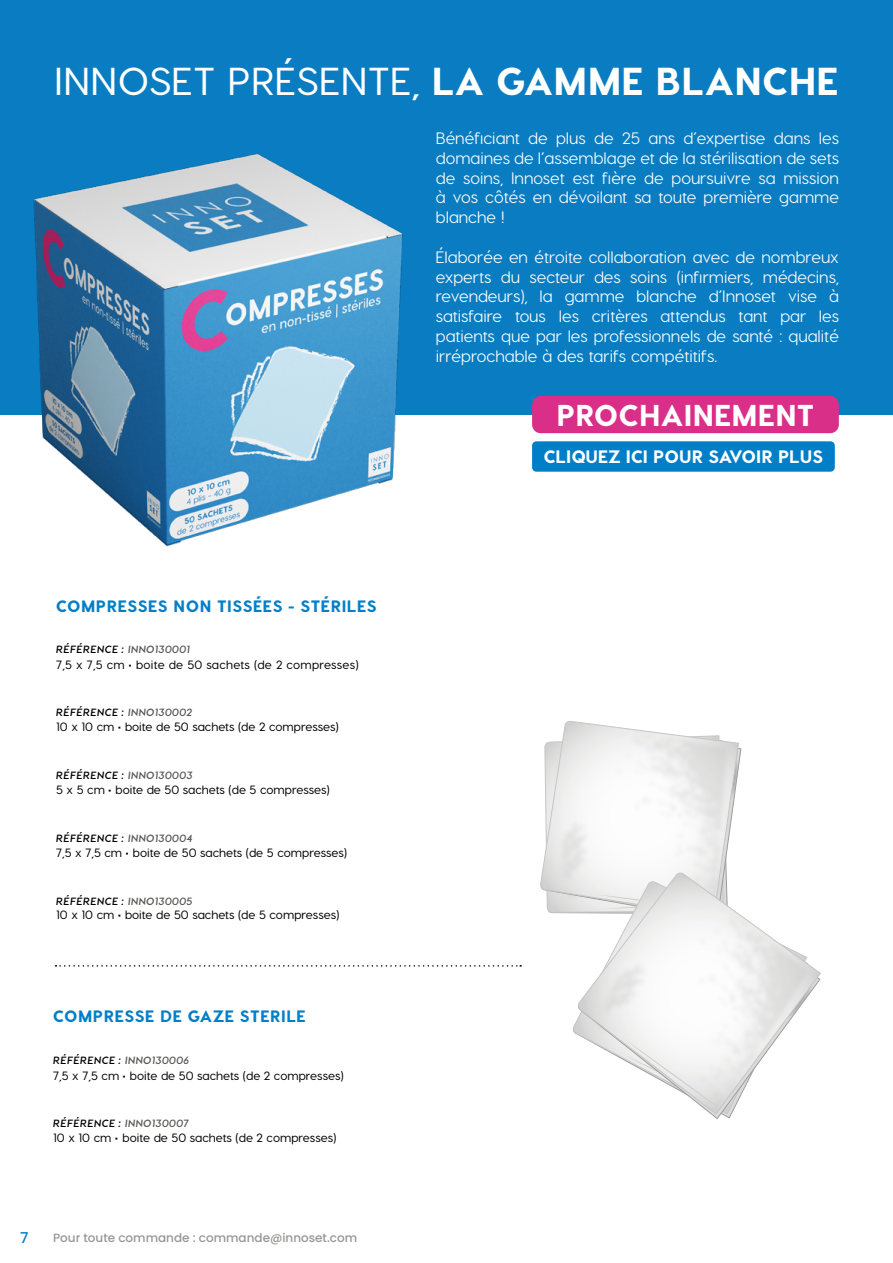
<style>
.page{position:relative;width:893px;height:1263px;background:#fff}
.page>*{position:absolute;margin:0;border:0;box-sizing:border-box;transform-origin:0 0}
.t1{font:600 39px "Visby CF";letter-spacing:.01em;color:#fff}
.t2{font:800 30.15px "Visby CF";letter-spacing:.01em;color:#fff}
.t3{font:800 18px "Visby CF";color:#fff}
.t4{font:500 16.5px/19.8px "Visby CF";color:#fff;text-align:justify}
.t5{font:800 16.5px "Visby CF";letter-spacing:.03em;color:#007fc8}
.t6{font:500 15px "Poppins";color:#007fc8}
.t7{font:600 12px "Visby CF";color:#000}
.t8{font:600 12px "Visby CF";letter-spacing:.02em;color:#000}
.t9{font:500 12px "Poppins";color:#969695}
.t10{font:italic 700 10.5px "Visby CF";letter-spacing:.03em;color:#000}
.s1{font-weight:800}
.s2{color:#575756}
</style>
<div class="page">
<div style="left:0;top:0;width:893px;height:415px;background:#0a7dc2"></div>
<img style="left:33px;top:153px;width:370px;height:394px">
<svg style="left:544px;top:721px;width:41px;height:69px"></svg>
<img style="left:540px;top:790px;width:45px;height:124px">
<img style="left:585px;top:722px;width:157px;height:149px">
<svg style="left:576px;top:871px;width:20px;height:43px"></svg>
<img style="left:573px;top:980px;width:23px;height:65px">
<img style="left:596px;top:864px;width:225px;height:256px">
<svg style="left:56px;top:965px;width:465px;height:2px"></svg>
<div style="left:532px;top:396px;width:307px;height:37px;background:#da2f88;border-radius:9px"></div>
<div style="left:532px;top:441px;width:303px;height:31px;background:#007fc8;border-radius:4px"></div>
<h1 class="t1" style="left:54px;top:57px;width:786px">INNOSET PRÉSENTE, <span class="s1">LA GAMME BLANCHE</span></h1>
<p class="t4" style="left:436px;top:128px;width:405px">Bénéficiant de plus de 25 ans d’expertise dans les domaines de l’assemblage et de la stérilisation de sets de soins, Innoset est fière de poursuivre sa mission à vos côtés en dévoilant sa toute première gamme blanche !</p>
<p class="t4" style="left:436px;top:247px;width:405px">Élaborée en étroite collaboration avec de nombreux experts du secteur des soins (infirmiers, médecins, revendeurs), la gamme blanche d’Innoset vise à satisfaire tous les critères attendus tant par les patients que par les professionnels de santé : qualité irréprochable à des tarifs compétitifs.</p>
<p class="t5" style="left:56px;top:595px;width:322px">COMPRESSES NON TISSÉES - STÉRILES</p>
<p class="t10" style="left:56px;top:643px;width:136px">RÉFÉRENCE : <span class="s2">INNO130001</span></p>
<p class="t8" style="left:56px;top:657px;width:304px">7,5 x 7,5 cm <span class="s1">·</span> boite de 50 sachets (de 2 compresses)</p>
<p class="t10" style="left:56px;top:706px;width:138px">RÉFÉRENCE : <span class="s2">INNO130002</span></p>
<p class="t7" style="left:56px;top:720px;width:284px">10 x 10 cm <span class="s1">·</span> boite de 50 sachets (de 2 compresses)</p>
<p class="t10" style="left:56px;top:769px;width:138px">RÉFÉRENCE : <span class="s2">INNO130003</span></p>
<p class="t7" style="left:56px;top:782px;width:275px">5 x 5 cm <span class="s1">·</span> boite de 50 sachets (de 5 compresses)</p>
<p class="t10" style="left:56px;top:831px;width:138px">RÉFÉRENCE : <span class="s2">INNO130004</span></p>
<p class="t7" style="left:56px;top:845px;width:292px">7,5 x 7,5 cm <span class="s1">·</span> boite de 50 sachets (de 5 compresses)</p>
<p class="t10" style="left:56px;top:894px;width:138px">RÉFÉRENCE : <span class="s2">INNO130005</span></p>
<p class="t7" style="left:56px;top:908px;width:285px">10 x 10 cm <span class="s1">·</span> boite de 50 sachets (de 5 compresses)</p>
<p class="t5" style="left:53px;top:1006px;width:254px">COMPRESSE DE GAZE STERILE</p>
<p class="t10" style="left:53px;top:1053px;width:137px">RÉFÉRENCE : <span class="s2">INNO130006</span></p>
<p class="t7" style="left:53px;top:1068px;width:292px">7,5 x 7,5 cm <span class="s1">·</span> boite de 50 sachets (de 2 compresses)</p>
<p class="t10" style="left:53px;top:1117px;width:137px">RÉFÉRENCE : <span class="s2">INNO130007</span></p>
<p class="t7" style="left:53px;top:1130px;width:285px">10 x 10 cm <span class="s1">·</span> boite de 50 sachets (de 2 compresses)</p>
<p class="t6" style="left:20px;top:1228px;width:10px">7</p>
<p class="t9" style="left:53px;top:1230px;width:306px">Pour toute commande : commande@innoset.com</p>
<h2 class="t2" style="left:556px;top:396px;width:260px">PROCHAINEMENT</h2>
<p class="t3" style="left:544px;top:446px;width:281px">CLIQUEZ ICI POUR SAVOIR PLUS</p>
</div>
